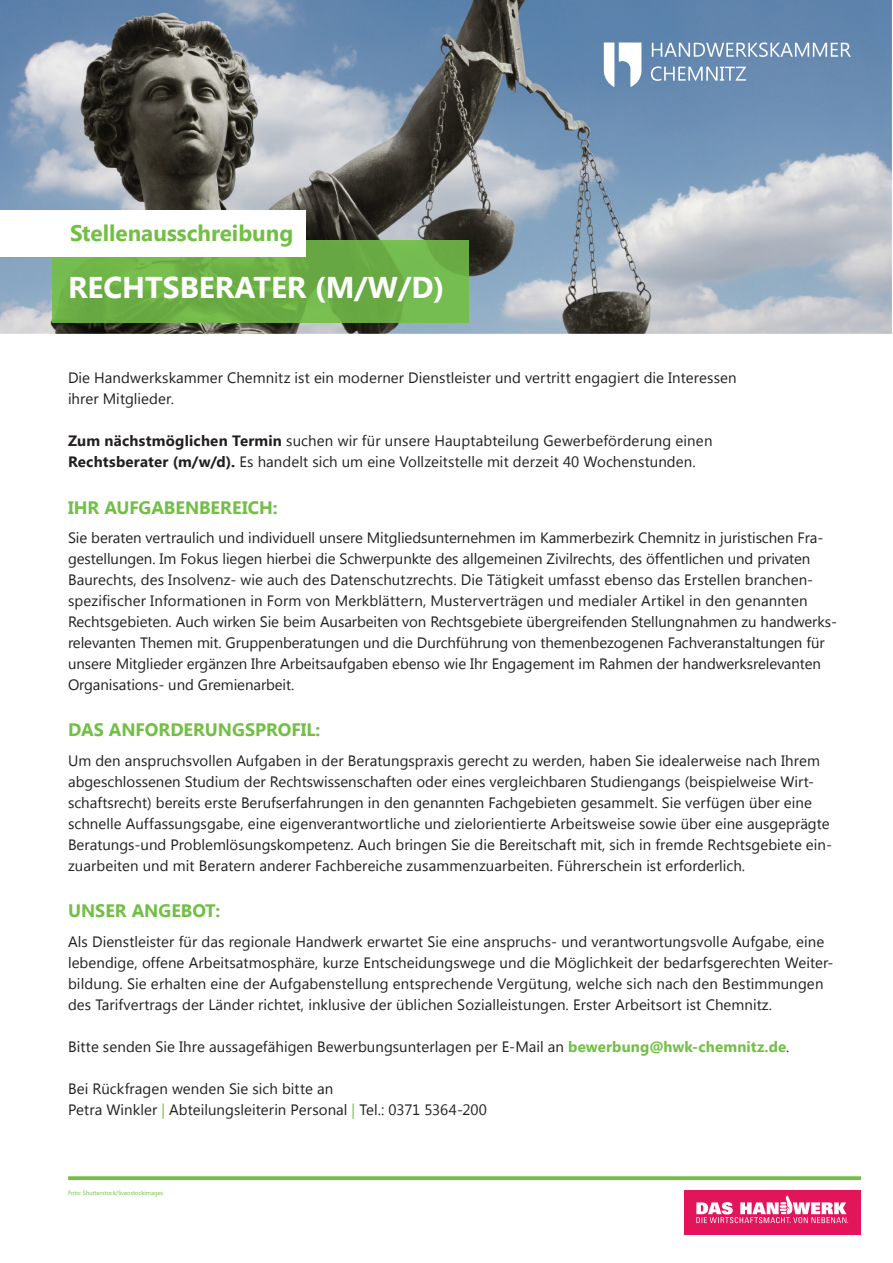
<style>
.page{position:relative;width:893px;height:1263px;background:#fff}
.page>*{position:absolute;margin:0;border:0;box-sizing:border-box;transform-origin:0 0}
.t1{font:700 30px "Lao UI";color:#fff}
.t2{font:700 22.5px "Lao UI";color:#71bf44}
.t3{font:700 18px "Lao UI";color:#71bf44}
.t4{font:15px/21px "Lao UI";color:#231f20}
.t5{font:6px "Lao UI";color:#71bf44}
.s1{font-weight:700}
.s2{font-weight:700;color:#71bf44}
.s3{color:#71bf44}
</style>
<div class="page">
<img style="left:0;top:0;width:892px;height:334px">
<div style="left:685px;top:1191px;width:176px;height:44px;background:#e3155a"></div>
<svg style="left:696px;top:1195px;width:152px;height:28px"></svg>
<svg style="left:651px;top:66px;width:95px;height:15px"></svg>
<svg style="left:652px;top:43px;width:199px;height:14px"></svg>
<svg style="left:604px;top:43px;width:37px;height:44px"></svg>
<svg style="left:68px;top:1176px;width:793px;height:4px;background:#7bc352"></svg>
<img style="left:52px;top:241px;width:417px;height:81px">
<div style="left:0;top:210px;width:306px;height:46px;background:#fff"></div>
<h2 class="t2" style="left:70px;top:218px;width:225px">Stellenausschreibung</h2>
<h1 class="t1" style="left:68px;top:267px;width:378px">RECHTSBERATER (M/W/D)</h1>
<p class="t4" style="left:68px;top:367px;width:670px">Die Handwerkskammer Chemnitz ist ein moderner Dienstleister und vertritt engagiert die Interessen ihrer Mitglieder.</p>
<p class="t4" style="left:68px;top:430px;width:646px"><span class="s1">Zum nächstmöglichen Termin</span> suchen wir für unsere Hauptabteilung Gewerbeförderung einen<br><span class="s1">Rechtsberater (m/w/d).</span> Es handelt sich um eine Vollzeitstelle mit derzeit 40 Wochenstunden.</p>
<p class="t3" style="left:68px;top:495px;width:211px">IHR AUFGABENBEREICH:</p>
<p class="t4" style="left:68px;top:527px;width:770px">Sie beraten vertraulich und individuell unsere Mitgliedsunternehmen im Kammerbezirk Chemnitz in juristischen Fra&shy;gestellungen. Im Fokus liegen hierbei die Schwerpunkte des allgemeinen Zivilrechts, des öffentlichen und privaten Baurechts, des Insolvenz- wie auch des Datenschutzrechts. Die Tätigkeit umfasst ebenso das Erstellen branchen&shy;spezifischer Informationen in Form von Merkblättern, Musterverträgen und medialer Artikel in den genannten Rechtsgebieten. Auch wirken Sie beim Ausarbeiten von Rechtsgebiete übergreifenden Stellungnahmen zu handwerks&shy;relevanten Themen mit. Gruppenberatungen und die Durchführung von themenbezogenen Fachveranstaltungen für unsere Mitglieder ergänzen Ihre Arbeitsaufgaben ebenso wie Ihr Engagement im Rahmen der handwerksrelevanten Organisations- und Gremienarbeit.</p>
<p class="t3" style="left:68px;top:718px;width:254px">DAS ANFORDERUNGSPROFIL:</p>
<p class="t4" style="left:68px;top:749px;width:765px">Um den anspruchsvollen Aufgaben in der Beratungspraxis gerecht zu werden, haben Sie idealerweise nach Ihrem abgeschlossenen Studium der Rechtswissenschaften oder eines vergleichbaren Studiengangs (beispielweise Wirt&shy;schaftsrecht) bereits erste Berufserfahrungen in den genannten Fachgebieten gesammelt. Sie verfügen über eine schnelle Auffassungsgabe, eine eigenverantwortliche und zielorientierte Arbeitsweise sowie über eine ausgeprägte Beratungs-und Problemlösungskompetenz. Auch bringen Sie die Bereitschaft mit, sich in fremde Rechtsgebiete ein&shy;zuarbeiten und mit Beratern anderer Fachbereiche zusammenzuarbeiten. Führerschein ist erforderlich.</p>
<p class="t3" style="left:68px;top:899px;width:154px">UNSER ANGEBOT:</p>
<p class="t4" style="left:68px;top:930px;width:767px">Als Dienstleister für das regionale Handwerk erwartet Sie eine anspruchs- und verantwortungsvolle Aufgabe, eine lebendige, offene Arbeitsatmosphäre, kurze Entscheidungswege und die Möglichkeit der bedarfsgerechten Weiter&shy;bildung. Sie erhalten eine der Aufgabenstellung entsprechende Vergütung, welche sich nach den Bestimmungen des Tarifvertrags der Länder richtet, inklusive der üblichen Sozialleistungen. Erster Arbeitsort ist Chemnitz.</p>
<p class="t4" style="left:68px;top:1035px;width:723px">Bitte senden Sie Ihre aussagefähigen Bewerbungsunterlagen per E-Mail an <span class="s2">bewerbung@hwk-chemnitz.de</span>.</p>
<p class="t4" style="left:68px;top:1077px;width:420px">Bei Rückfragen wenden Sie sich bitte an<br>Petra Winkler <span class="s3">|</span> Abteilungsleiterin Personal <span class="s3">|</span> Tel.: 0371 5364-200</p>
<p class="t5" style="left:68px;top:1189px;width:97px">Foto: Shutterstock/liveostockimages</p>
</div>
